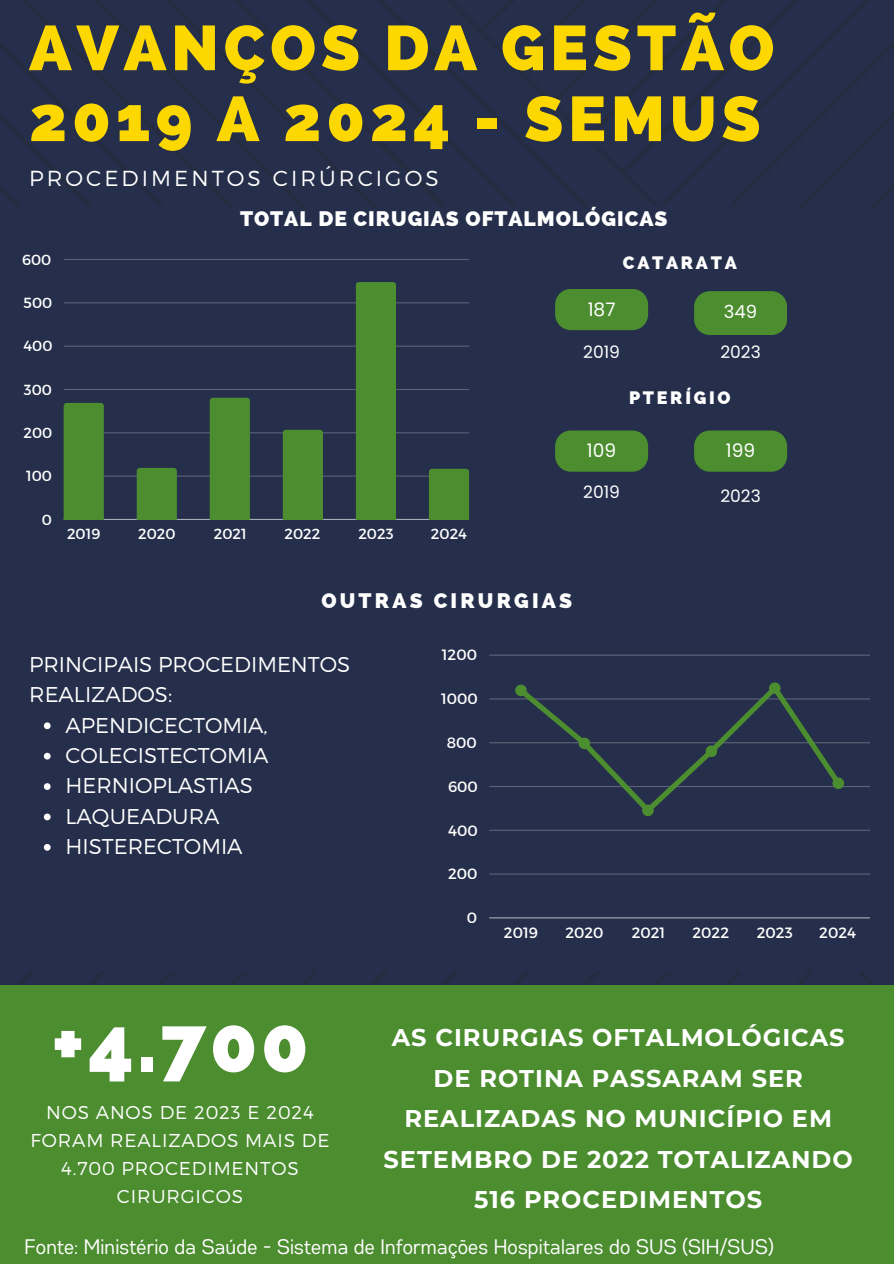
<style>
.page{position:relative;width:894px;height:1264px;background:#fff}
.page>*{position:absolute;margin:0;border:0;box-sizing:border-box;transform-origin:0 0}
.t1{font:800 77.55px "Raleway";color:#fff}
.t2{font:800 63px/70.8px "Raleway";letter-spacing:.08em;color:#fdd800}
.t3{font:700 24.15px/40.5px "Montserrat";letter-spacing:.04em;color:#fff;text-align:center}
.t4{font:300 21.75px "Montserrat";letter-spacing:.14em;color:#fff}
.t5{font:300 21.3px/30.3px "Montserrat";color:#fff}
.t6{font:21px "Gabriel Sans Cond";color:#fff}
.t7{font:800 21px "Raleway";letter-spacing:.045em;color:#fff}
.t8{font:800 21px "Raleway";letter-spacing:.15em;color:#fff}
.t9{font:300 18.6px/28.2px "Montserrat";letter-spacing:.045em;color:#fff;text-align:center}
.t10{font:18.6px "Poppins";color:#fff}
.t11{font:800 18px "Raleway";letter-spacing:.15em;color:#fff}
.t12{font:18px "Poppins";color:#fff}
.t13{font:17.1px "Poppins";color:#fff}
.t14{font:15px "Montserrat";color:#fff}
.t15{font:14.7px "Montserrat";color:#fff}
</style>
<div class="page">
<div style="left:0;top:0;width:893px;height:985px;background:#252e4a"></div>
<div style="left:0;top:208px;width:893px;height:762px;background:#252e4a"></div>
<div style="left:0;top:985px;width:893px;height:278px;background:#4b8d2f"></div>
<hr style="left:64px;top:519px;width:405px;height:1px;background:#fff;opacity:.6">
<hr style="left:64px;top:475px;width:405px;height:1px;background:#3c445d">
<hr style="left:64px;top:432px;width:405px;height:1px;background:#4d546b">
<hr style="left:64px;top:389px;width:405px;height:1px;background:#5b6277">
<hr style="left:64px;top:345px;width:405px;height:2px;background:#fff;opacity:.25">
<hr style="left:64px;top:302px;width:405px;height:1px;background:#4c536a">
<hr style="left:64px;top:259px;width:405px;height:1px;background:#5b6277">
<div style="left:64px;top:403px;width:40px;height:116px;background:#4b8d2f"></div>
<div style="left:137px;top:468px;width:40px;height:51px;background:#4b8d2f"></div>
<div style="left:210px;top:398px;width:40px;height:121px;background:#4b8d2f"></div>
<div style="left:283px;top:430px;width:40px;height:89px;background:#4b8d2f"></div>
<div style="left:356px;top:282px;width:40px;height:237px;background:#4b8d2f"></div>
<div style="left:429px;top:469px;width:40px;height:50px;background:#4b8d2f"></div>
<hr style="left:489px;top:917px;width:380px;height:1px;background:#818696">
<hr style="left:489px;top:873px;width:380px;height:1px;background:#3f4760">
<hr style="left:489px;top:829px;width:380px;height:1px;background:#333b56">
<hr style="left:489px;top:786px;width:380px;height:1px;background:#5b6277">
<hr style="left:489px;top:742px;width:380px;height:1px;background:#52596f">
<hr style="left:489px;top:698px;width:380px;height:1px;background:#464d65">
<hr style="left:489px;top:654px;width:380px;height:1px;background:#3a425b">
<svg style="left:513px;top:682px;width:332px;height:135px"></svg>
<svg style="left:44px;top:722px;width:7px;height:7px"></svg>
<svg style="left:44px;top:752px;width:7px;height:7px"></svg>
<svg style="left:44px;top:783px;width:7px;height:7px"></svg>
<svg style="left:44px;top:813px;width:7px;height:7px"></svg>
<svg style="left:44px;top:844px;width:7px;height:6px"></svg>
<div style="left:555px;top:289px;width:93px;height:41px;background:#4b8d2f"></div>
<svg style="left:694px;top:291px;width:92px;height:44px;background:#498830"></svg>
<svg style="left:555px;top:430px;width:93px;height:41px;background:#488630"></svg>
<svg style="left:694px;top:430px;width:92px;height:41px;background:#488730"></svg>
<h4 class="t2" style="left:29px;top:13px;width:746px">AVANÇOS DA GESTÃO<br>2019 A 2024 - SEMUS</h4>
<h2 class="t4" style="left:29px;top:164px;width:411px">PROCEDIMENTOS CIRÚRCIGOS</h2>
<p class="t15" style="left:22px;top:250px;width:31px">600</p>
<p class="t15" style="left:24px;top:293px;width:30px">500</p>
<p class="t15" style="left:23px;top:336px;width:30px">400</p>
<p class="t15" style="left:24px;top:380px;width:30px">300</p>
<p class="t15" style="left:24px;top:423px;width:30px">200</p>
<p class="t15" style="left:26px;top:466px;width:27px">100</p>
<p class="t15" style="left:42px;top:509px;width:12px">0</p>
<p class="t7" style="left:240px;top:207px;width:429px">TOTAL DE CIRUGIAS OFTALMOLÓGICAS</p>
<p class="t11" style="left:622px;top:252px;width:115px">CATARATA</p>
<h5 class="t12" style="left:723px;top:299px;width:35px">349</h5>
<h6 class="t13" style="left:720px;top:340px;width:42px">2023</h6>
<p class="t11" style="left:629px;top:387px;width:103px">PTERÍGIO</p>
<p class="t10" style="left:587px;top:296px;width:29px">187</p>
<p class="t13" style="left:583px;top:340px;width:38px">2019</p>
<p class="t15" style="left:67px;top:524px;width:35px">2019</p>
<p class="t15" style="left:138px;top:524px;width:39px">2020</p>
<p class="t15" style="left:214px;top:524px;width:34px">2021</p>
<p class="t15" style="left:284px;top:524px;width:37px">2022</p>
<p class="t15" style="left:358px;top:524px;width:37px">2023</p>
<p class="t15" style="left:431px;top:524px;width:38px">2024</p>
<p class="t10" style="left:586px;top:438px;width:31px">109</p>
<p class="t10" style="left:725px;top:438px;width:31px">199</p>
<p class="t13" style="left:583px;top:480px;width:38px">2019</p>
<p class="t13" style="left:720px;top:483px;width:42px">2023</p>
<h1 class="t8" style="left:321px;top:588px;width:252px">OUTRAS CIRURGIAS</h1>
<p class="t5" style="left:29px;top:648px;width:322px">PRINCIPAIS PROCEDIMENTOS<br>REALIZADOS:</p>
<p class="t5" style="left:66px;top:708px;width:204px">APENDICECTOMIA,</p>
<p class="t5" style="left:66px;top:739px;width:204px">COLECISTECTOMIA</p>
<p class="t5" style="left:66px;top:769px;width:189px">HERNIOPLASTIAS</p>
<p class="t5" style="left:66px;top:800px;width:155px">LAQUEADURA</p>
<p class="t5" style="left:66px;top:830px;width:178px">HISTERECTOMIA</p>
<p class="t1" style="left:51px;top:998px;width:259px">+4.700</p>
<h5 class="t9" style="left:31px;top:1096px;width:300px">NOS ANOS DE 2023 E 2024<br>FORAM REALIZADOS MAIS DE<br>4.700 PROCEDIMENTOS<br>CIRURGICOS</h5>
<p class="t14" style="left:441px;top:645px;width:37px">1200</p>
<p class="t14" style="left:441px;top:689px;width:38px">1000</p>
<p class="t14" style="left:446px;top:732px;width:31px">800</p>
<p class="t14" style="left:448px;top:776px;width:31px">600</p>
<p class="t14" style="left:448px;top:820px;width:31px">400</p>
<p class="t14" style="left:448px;top:864px;width:31px">200</p>
<p class="t14" style="left:467px;top:908px;width:12px">0</p>
<p class="t14" style="left:504px;top:923px;width:36px">2019</p>
<p class="t14" style="left:565px;top:923px;width:40px">2020</p>
<p class="t14" style="left:631px;top:923px;width:35px">2021</p>
<p class="t14" style="left:692px;top:923px;width:38px">2022</p>
<p class="t14" style="left:756px;top:923px;width:37px">2023</p>
<p class="t14" style="left:819px;top:923px;width:38px">2024</p>
<p class="t3" style="left:383px;top:1017px;width:470px">AS CIRURGIAS OFTALMOLÓGICAS<br>DE ROTINA PASSARAM SER<br>REALIZADAS NO MUNICÍPIO EM<br>SETEMBRO DE 2022 TOTALIZANDO<br>516 PROCEDIMENTOS</p>
<p class="t6" style="left:25px;top:1237px;width:751px">Fonte: Ministério da Saúde - Sistema de Informações Hospitalares do SUS (SIH/SUS)</p>
</div>
